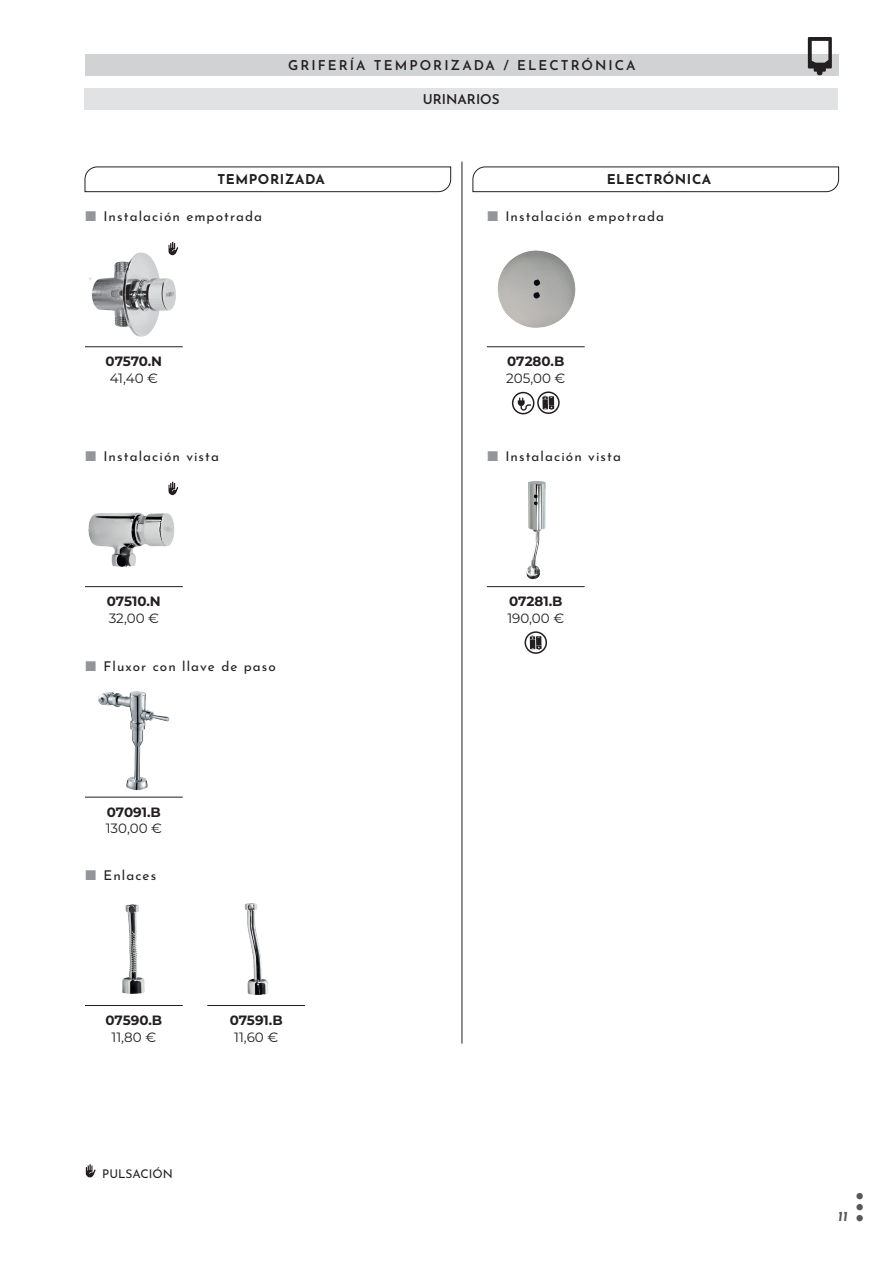
<style>
.page{position:relative;width:893px;height:1263px;background:#fff}
.page>*{position:absolute;margin:0;border:0;box-sizing:border-box;transform-origin:0 0}
.t1{font:700 45px "Josefin Sans";color:#57585a}
.t2{font:13.5px "Josefin Sans";letter-spacing:.08em;color:#231f20}
.t3{font:700 13.5px "Montserrat";letter-spacing:-.005em;color:#231f20}
.t4{font:13.5px "Montserrat";color:#231f20}
.t5{font:600 13.5px "Josefin Sans";letter-spacing:.15em;color:#231f20}
.t6{font:700 13.5px "Josefin Sans";letter-spacing:.04em;color:#231f20}
.t7{font:600 13.5px "Josefin Sans";color:#231f20}
.t8{font:italic 700 13.5px "Josefin Sans";color:#57585a}
.t9{font:12px "Josefin Sans";color:#231f20}
</style>
<div class="page">
<div style="left:85px;top:54px;width:754px;height:21px;background:#d1d2d4"></div>
<div style="left:84px;top:88px;width:754px;height:21px;background:#e1e2e4"></div>
<svg style="left:84px;top:166px;width:367px;height:26px"></svg>
<svg style="left:472px;top:166px;width:367px;height:26px"></svg>
<img style="left:89px;top:252px;width:87px;height:85px">
<img style="left:88px;top:495px;width:87px;height:72px">
<img style="left:98px;top:692px;width:72px;height:97px">
<img style="left:122px;top:904px;width:23px;height:90px">
<img style="left:244px;top:903px;width:24px;height:92px">
<img style="left:497px;top:250px;width:79px;height:78px">
<img style="left:526px;top:481px;width:20px;height:98px">
<hr style="left:85px;top:346px;width:98px;height:1px;background:#231f20">
<hr style="left:85px;top:586px;width:98px;height:1px;background:#231f20">
<hr style="left:85px;top:797px;width:98px;height:1px;background:#231f20">
<hr style="left:85px;top:1005px;width:98px;height:1px;background:#231f20">
<hr style="left:207px;top:1005px;width:98px;height:1px;background:#231f20">
<hr style="left:487px;top:346px;width:98px;height:1px;background:#231f20">
<hr style="left:487px;top:586px;width:98px;height:1px;background:#231f20">
<hr style="left:462px;top:162px;width:1px;height:881px;background:#231f20">
<svg style="left:168px;top:241px;width:11px;height:15px"></svg>
<svg style="left:168px;top:481px;width:11px;height:14px"></svg>
<svg style="left:808px;top:37px;width:24px;height:38px"></svg>
<div style="left:525px;top:631px;width:22px;height:23px;border:2px solid #231f20;border-radius:50%"></div>
<svg style="left:530px;top:636px;width:12px;height:14px"></svg>
<svg style="left:85px;top:1164px;width:11px;height:14px"></svg>
<div style="left:512px;top:392px;width:22px;height:22px;border:2px solid #231f20;border-radius:50%"></div>
<svg style="left:518px;top:397px;width:13px;height:14px"></svg>
<div style="left:537px;top:391px;width:23px;height:23px;border:2px solid #231f20;border-radius:50%"></div>
<svg style="left:542px;top:396px;width:12px;height:14px"></svg>
<p class="t5" style="left:288px;top:53px;width:349px">GRIFERÍA TEMPORIZADA / ELECTRÓNICA</p>
<p class="t7" style="left:423px;top:87px;width:78px">URINARIOS</p>
<p class="t6" style="left:217px;top:168px;width:109px">TEMPORIZADA</p>
<p class="t6" style="left:607px;top:168px;width:106px">ELECTRÓNICA</p>
<p class="t2" style="left:103px;top:205px;width:160px">Instalación empotrada</p>
<p class="t2" style="left:505px;top:205px;width:160px">Instalación empotrada</p>
<p class="t3" style="left:106px;top:352px;width:58px">07570.N</p>
<p class="t4" style="left:110px;top:369px;width:50px">41,40 €</p>
<p class="t2" style="left:103px;top:445px;width:117px">Instalación vista</p>
<p class="t3" style="left:107px;top:592px;width:56px">07510.N</p>
<p class="t4" style="left:109px;top:609px;width:52px">32,00 €</p>
<p class="t2" style="left:103px;top:655px;width:174px">Fluxor con llave de paso</p>
<p class="t3" style="left:107px;top:802px;width:56px">07091.B</p>
<p class="t4" style="left:106px;top:819px;width:58px">130,00 €</p>
<p class="t2" style="left:103px;top:864px;width:54px">Enlaces</p>
<p class="t3" style="left:106px;top:1010px;width:58px">07590.B</p>
<p class="t4" style="left:112px;top:1027px;width:46px">11,80 €</p>
<p class="t9" style="left:102px;top:1163px;width:72px">PULSACIÓN</p>
<p class="t3" style="left:230px;top:1010px;width:54px">07591.B</p>
<p class="t4" style="left:234px;top:1027px;width:45px">11,60 €</p>
<p class="t3" style="left:507px;top:352px;width:59px">07280.B</p>
<p class="t4" style="left:506px;top:369px;width:61px">205,00 €</p>
<p class="t2" style="left:505px;top:445px;width:117px">Instalación vista</p>
<p class="t3" style="left:509px;top:592px;width:55px">07281.B</p>
<p class="t4" style="left:507px;top:609px;width:58px">190,00 €</p>
<p class="t8" style="left:838px;top:1205px;width:12px">11</p>
<h1 class="t1" style="left:817px;top:1222px;width:31px;rotate:-90deg">···</h1>
</div>
